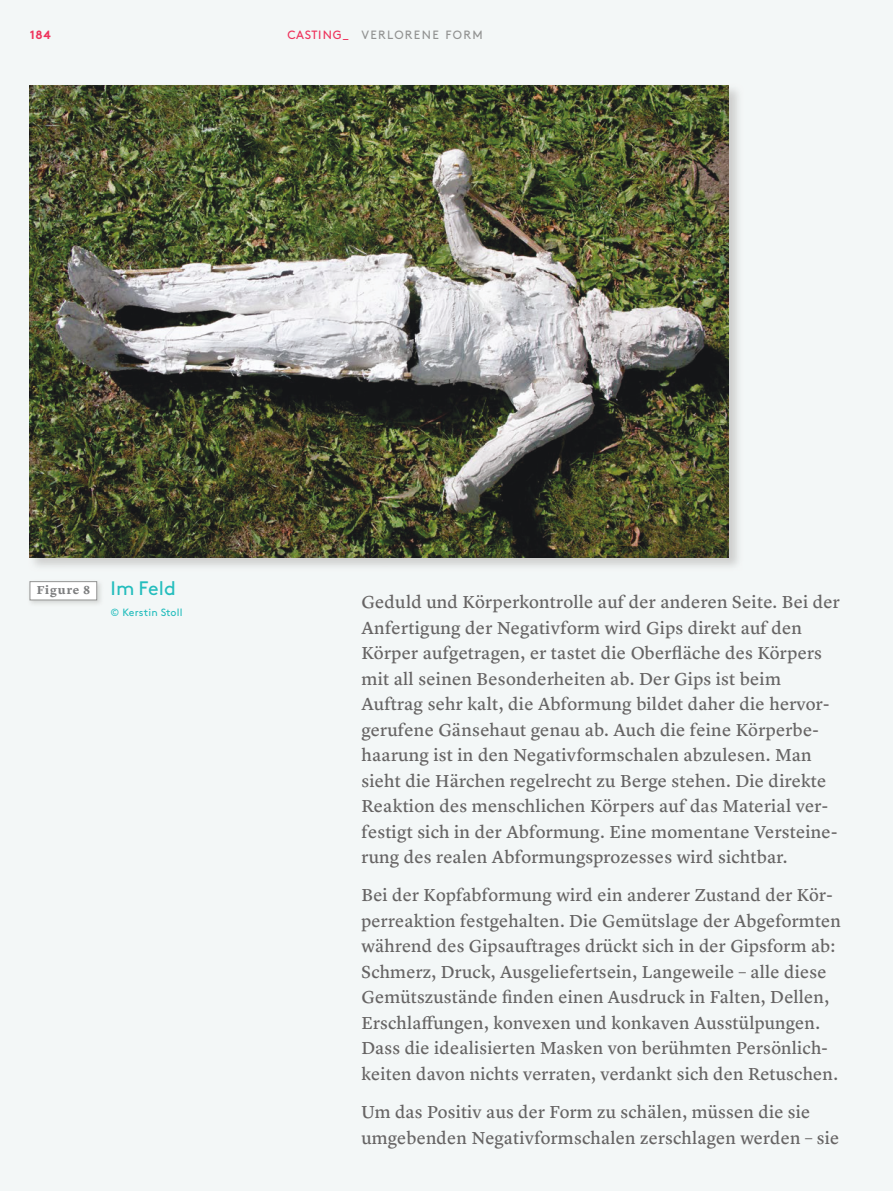
<style>
.page{position:relative;width:893px;height:1191px;background:#f3f7f7}
.page>*{position:absolute;margin:0;border:0;box-sizing:border-box;transform-origin:0 0}
.t1{font:19.5px "Brown Pro";color:#24bdbd}
.t2{font:18px/25.5px "Lyon Text Regular No.2";letter-spacing:.01em;color:#666464}
.t3{font:12px "Brown Pro";letter-spacing:.11em;color:#929392}
.t4{font:700 12px "Lyon Text";letter-spacing:.08em;color:#7d7e7f}
.t5{font:700 12px "Brown Pro";color:#ee335c}
.t6{font:10.5px "Brown Pro";letter-spacing:.015em;color:#24bdbd}
.s1{color:#ee335c}
</style>
<div class="page">
<img style="left:29px;top:85px;width:710px;height:482px">
<img style="left:30px;top:85px;width:699px;height:472px">
<img style="left:29px;top:581px;width:72px;height:23px">
<div style="left:30px;top:581px;width:67px;height:19px;background:#fff"></div>
<div style="left:30px;top:581px;width:67px;height:19px;border:1px solid #929392"></div>
<p class="t5" style="left:30px;top:30px;width:23px">184</p>
<p class="t3" style="left:287px;top:30px;width:197px"><span class="s1">CASTING_</span> VERLORENE FORM</p>
<p class="t4" style="left:37px;top:585px;width:55px">Figure 8</p>
<p class="t1" style="left:111px;top:581px;width:67px">Im Feld</p>
<p class="t6" style="left:111px;top:608px;width:73px">© Kerstin Stoll</p>
<p class="t2" style="left:361px;top:591px;width:480px">Geduld und Körperkontrolle auf der anderen Seite. Bei der Anfertigung der Negativform wird Gips direkt auf den Körper aufgetragen, er tastet die Oberfläche des Körpers mit all seinen Besonderheiten ab. Der Gips ist beim Auftrag sehr kalt, die Abformung bildet daher die hervor&shy;gerufene Gänsehaut genau ab. Auch die feine Körperbe&shy;haarung ist in den Negativformschalen abzulesen. Man sieht die Härchen regelrecht zu Berge stehen. Die direkte Reaktion des menschlichen Körpers auf das Material ver&shy;festigt sich in der Abformung. Eine momentane Versteine&shy;rung des realen Abformungsprozesses wird sichtbar.</p>
<p class="t2" style="left:361px;top:884px;width:481px">Bei der Kopfabformung wird ein anderer Zustand der Kör&shy;perreaktion festgehalten. Die Gemütslage der Abgeformten während des Gipsauftrages drückt sich in der Gipsform ab:<br>Schmerz, Druck, Ausgeliefertsein, Langeweile – alle diese Gemütszustände finden einen Ausdruck in Falten, Dellen, Erschlaffungen, konvexen und konkaven Ausstülpungen.<br>Dass die idealisierten Masken von berühmten Persönlich&shy;keiten davon nichts verraten, verdankt sich den Retuschen.</p>
<p class="t2" style="left:361px;top:1101px;width:479px">Um das Positiv aus der Form zu schälen, müssen die sie umgebenden Negativformschalen zerschlagen werden – sie</p>
</div>
